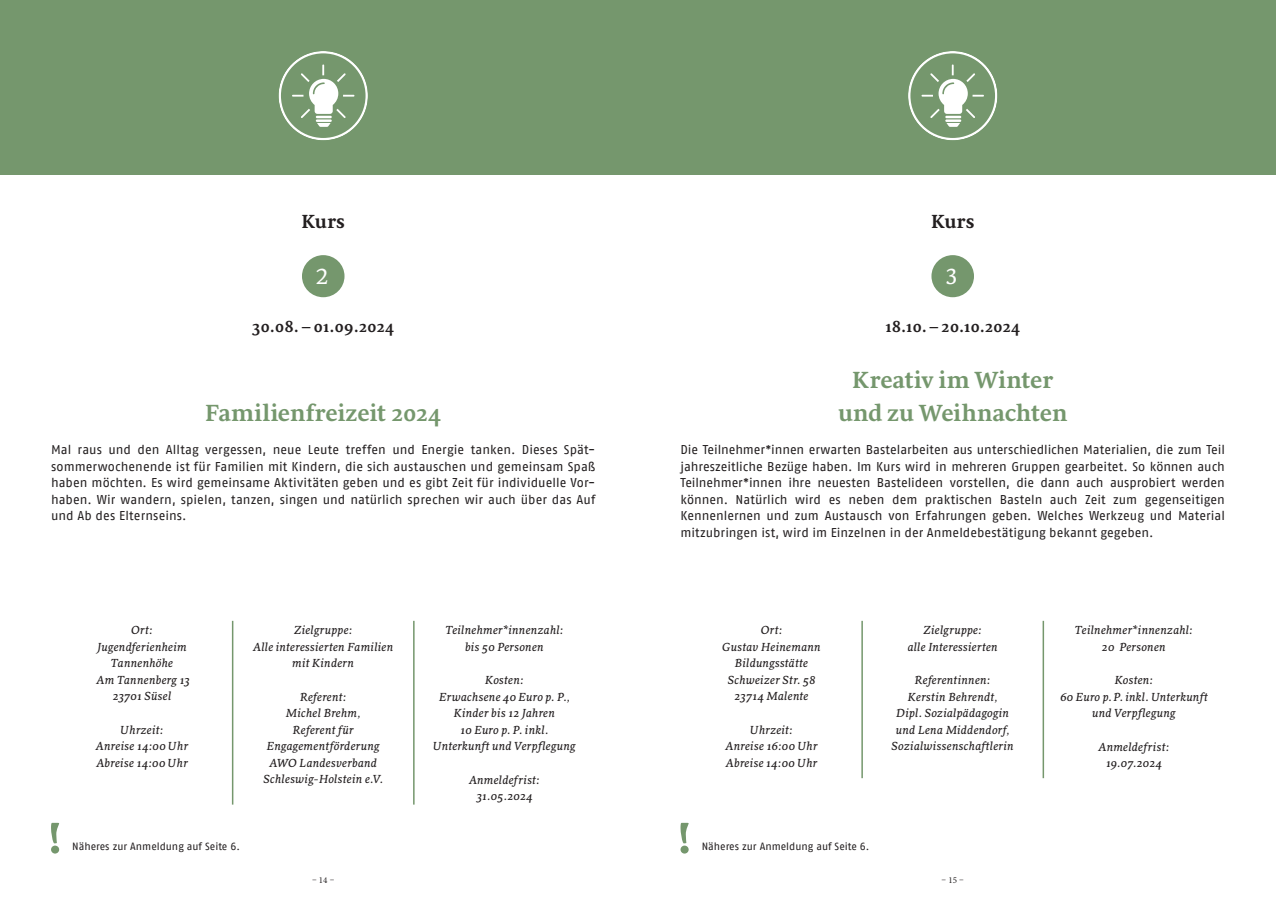
<style>
.page{position:relative;width:1276px;height:910px;background:#fff}
.page>*{position:absolute;margin:0;border:0;box-sizing:border-box;transform-origin:0 0}
.t1{font:700 24px/33px "Sirba";color:#75976d;text-align:center}
.t2{font:22.5px "Sirba";color:#fff}
.t3{font:700 19.5px "Sirba";letter-spacing:.01em;color:#231f20}
.t4{font:700 16.5px "Sirba";letter-spacing:-.01em;color:#231f20}
.t5{font:12.75px/16.5px "AWO Fago Office";letter-spacing:.005em;color:#231f20}
.t6{font:italic 12px/16.5px "Sirba";letter-spacing:.015em;color:#231f20;text-align:center}
.t7{font:10.5px "AWO Fago Office";color:#231f20}
.t8{font:9px "Minion Pro";color:#231f20}
</style>
<div class="page">
<div style="left:638px;top:0;width:638px;height:174px;background:#75976d"></div>
<div style="left:0;top:0;width:638px;height:174px;background:#75976d"></div>
<svg style="left:908px;top:51px;width:89px;height:89px"></svg>
<svg style="left:279px;top:51px;width:89px;height:89px"></svg>
<svg style="left:51px;top:822px;width:8px;height:32px"></svg>
<hr style="left:232px;top:621px;width:1px;height:184px;background:#75976d">
<hr style="left:413px;top:621px;width:1px;height:184px;background:#75976d">
<div style="left:302px;top:255px;width:42px;height:42px;background:#75976d;border-radius:50%"></div>
<svg style="left:680px;top:822px;width:8px;height:32px"></svg>
<hr style="left:861px;top:621px;width:2px;height:157px;background:#75976d">
<hr style="left:1042px;top:621px;width:2px;height:157px;background:#75976d">
<div style="left:931px;top:255px;width:43px;height:42px;background:#75976d;border-radius:50%"></div>
<h3 class="t3" style="left:302px;top:206px;width:45px">Kurs</h3>
<h3 class="t3" style="left:931px;top:206px;width:45px">Kurs</h3>
<h2 class="t2" style="left:315px;top:260px;width:15px">2</h2>
<p class="t4" style="left:252px;top:313px;width:143px">30.08.–01.09.2024</p>
<h1 class="t1" style="left:205px;top:397px;width:238px">Familienfreizeit 2024</h1>
<p class="t5" style="left:51px;top:441px;width:546px">Mal raus und den Alltag vergessen, neue Leute treffen und Energie tanken. Dieses Spät&shy;sommerwochenende ist für Familien mit Kindern, die sich austauschen und gemeinsam Spaß haben möchten. Es wird gemeinsame Aktivitäten geben und es gibt Zeit für individuelle Vor&shy;haben. Wir wandern, spielen, tanzen, singen und natürlich sprechen wir auch über das Auf und Ab des Elternseins.</p>
<p class="t6" style="left:97px;top:621px;width:95px">Ort:<br>Jugendferienheim<br>Tannenhöhe<br>Am Tannenberg 13<br>23701 Süsel</p>
<p class="t6" style="left:96px;top:721px;width:94px">Uhrzeit:<br>Anreise 14:00 Uhr<br>Abreise 14:00 Uhr</p>
<p class="t6" style="left:253px;top:621px;width:142px">Zielgruppe:<br>Alle interessierten Familien mit Kindern</p>
<p class="t6" style="left:263px;top:688px;width:121px">Referent:<br>Michel Brehm,<br>Referent für<br>Engagementförderung<br>AWO Landesverband<br>Schleswig-Holstein e.V.</p>
<p class="t7" style="left:72px;top:840px;width:169px">Näheres zur Anmeldung auf Seite 6.</p>
<p class="t6" style="left:445px;top:621px;width:120px">Teilnehmer*innenzahl: bis 50 Personen</p>
<p class="t6" style="left:433px;top:671px;width:144px">Kosten:<br>Erwachsene 40 Euro p. P.,<br>Kinder bis 12 Jahren<br>10 Euro p. P. inkl.<br>Unterkunft und Verpflegung</p>
<p class="t6" style="left:469px;top:771px;width:72px">Anmeldefrist:<br>31.05.2024</p>
<h2 class="t2" style="left:946px;top:260px;width:13px">3</h2>
<p class="t4" style="left:885px;top:313px;width:137px">18.10. – 20.10.2024</p>
<h1 class="t1" style="left:838px;top:364px;width:230px">Kreativ im Winter und zu Weihnachten</h1>
<p class="t5" style="left:680px;top:441px;width:546px;text-align:justify">Die Teilnehmer*innen erwarten Bastelarbeiten aus unterschiedlichen Materialien, die zum Teil jahreszeitliche Bezüge haben. Im Kurs wird in mehreren Gruppen gearbeitet. So können auch Teilnehmer*innen ihre neuesten Bastelideen vorstellen, die dann auch ausprobiert werden können. Natürlich wird es neben dem praktischen Basteln auch Zeit zum gegenseitigen Kennenlernen und zum Austausch von Erfahrungen geben. Welches Werkzeug und Material mitzubringen ist, wird im Einzelnen in der Anmeldebestätigung bekannt gegeben.</p>
<p class="t6" style="left:722px;top:621px;width:100px">Ort:<br>Gustav Heinemann<br>Bildungsstätte<br>Schweizer Str. 58<br>23714 Malente</p>
<p class="t6" style="left:725px;top:721px;width:93px">Uhrzeit:<br>Anreise 16:00 Uhr<br>Abreise 14:00 Uhr</p>
<p class="t6" style="left:907px;top:621px;width:92px">Zielgruppe:<br>alle Interessierten</p>
<p class="t6" style="left:891px;top:671px;width:124px">Referentinnen:<br>Kerstin Behrendt,<br>Dipl. Sozialpädagogin und Lena Middendorf,<br>Sozialwissenschaftlerin</p>
<p class="t7" style="left:702px;top:840px;width:169px">Näheres zur Anmeldung auf Seite 6.</p>
<p class="t6" style="left:1075px;top:621px;width:120px">Teilnehmer*innenzahl:<br>20 Personen</p>
<p class="t6" style="left:1060px;top:671px;width:151px">Kosten:<br>60 Euro p. P. inkl. Unterkunft und Verpflegung</p>
<p class="t6" style="left:1098px;top:738px;width:72px">Anmeldefrist:<br>19.07.2024</p>
<p class="t8" style="left:312px;top:874px;width:24px">– 14 –</p>
<p class="t8" style="left:941px;top:874px;width:24px">– 15 –</p>
</div>
